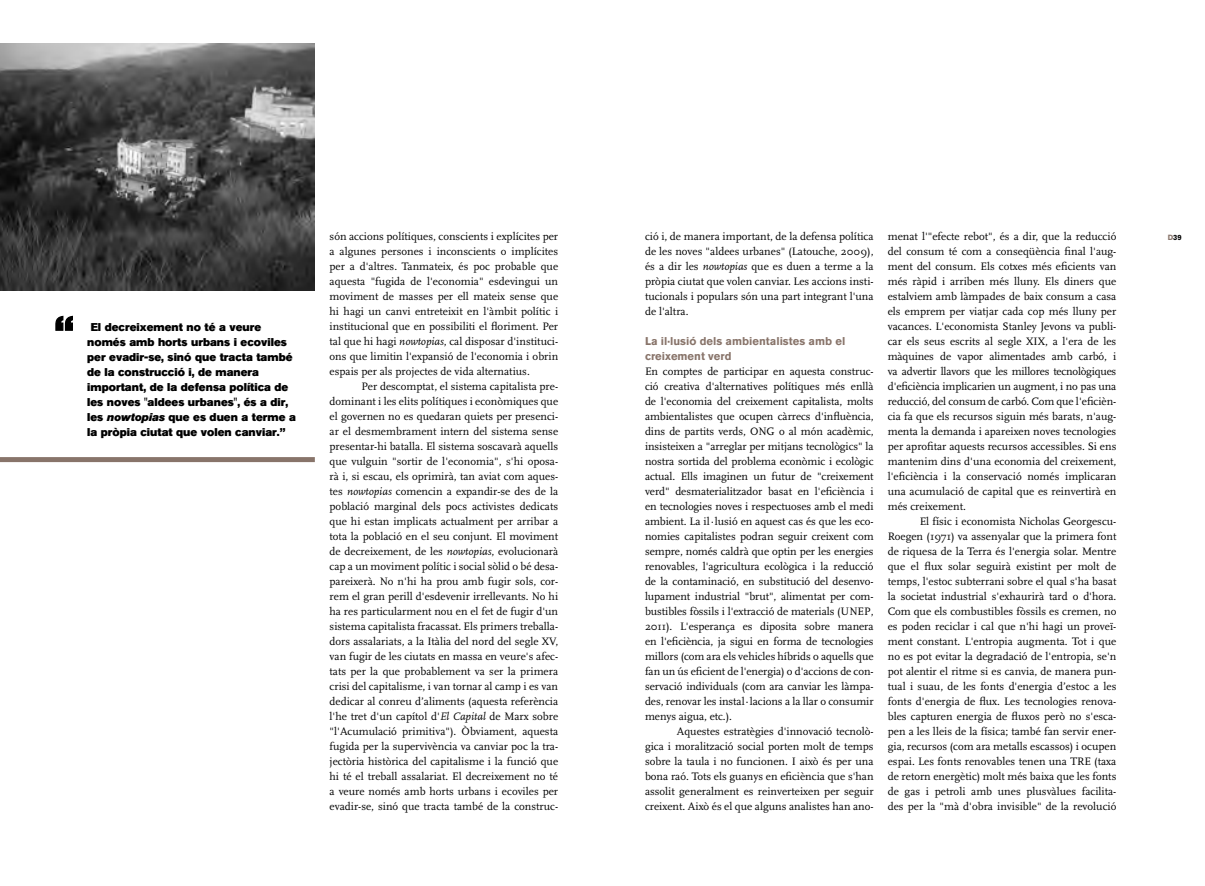
<style>
.page{position:relative;width:1205px;height:886px;background:#fff}
.page>*{position:absolute;margin:0;border:0;box-sizing:border-box;transform-origin:0 0}
.t1{font:11.25px/15px "Scala";color:#000;text-align:justify}
.t2{font:11.25px/15px "Akzidenz Grotesk BQ Super";color:#000}
.t3{font:700 11.25px/15px "Akzidenz Grotesk BQ";color:#88746a}
.t4{font:700 7.5px "Akzidenz Grotesk BQ";color:#000}
.s1{font-style:italic}
.s2{color:#88746a}
</style>
<div class="page">
<div style="left:0;top:457px;width:315px;height:5px;background:#88746a"></div>
<svg style="left:55px;top:315px;width:18px;height:16px"></svg>
<img style="left:0;top:43px;width:315px;height:247px">
<p class="t2" style="left:87px;top:319px;width:210px;text-indent:4px">El decreixement no té a veure només amb horts urbans i ecoviles per evadir-se, sinó que tracta també de la construcció i, de manera important, de la defensa política de les noves "aldees urbanes", és a dir, les <span class="s1">nowtopias</span> que es duen a terme a la pròpia ciutat que volen canviar.”</p>
<p class="t1" style="left:888px;top:229px;width:230px">menat l'"efecte rebot", és a dir, que la reducció del consum té com a conseqüència final l'aug&shy;ment del consum. Els cotxes més eficients van més ràpid i arriben més lluny. Els diners que estalviem amb làmpades de baix consum a casa els emprem per viatjar cada cop més lluny per vacances. L'economista Stanley Jevons va publi&shy;car els seus escrits al segle XIX, a l'era de les màquines de vapor alimentades amb carbó, i va advertir llavors que les millores tecnològiques d'eficiència implicarien un augment, i no pas una reducció, del consum de carbó. Com que l'eficièn&shy;cia fa que els recursos siguin més barats, n'aug&shy;menta la demanda i apareixen noves tecnologies per aprofitar aquests recursos accessibles. Si ens mantenim dins d'una economia del creixement, l'eficiència i la conservació només implicaran una acumulació de capital que es reinvertirà en més creixement.</p>
<p class="t1" style="left:888px;top:514px;width:230px;text-indent:32px">El físic i economista Nicholas Georgescu-Roegen (1971) va assenyalar que la primera font de riquesa de la Terra és l'energia solar. Mentre que el flux solar seguirà existint per molt de temps, l'estoc subterrani sobre el qual s'ha basat la societat industrial s'exhaurirà tard o d'hora.<br>Com que els combustibles fòssils es cremen, no es poden reciclar i cal que n'hi hagi un proveï&shy;ment constant. L'entropia augmenta. Tot i que no es pot evitar la degradació de l'entropia, se'n pot alentir el ritme si es canvia, de manera pun&shy;tual i suau, de les fonts d'energia d’estoc a les fonts d'energia de flux. Les tecnologies renova&shy;bles capturen energia de fluxos però no s'esca&shy;pen a les lleis de la física; també fan servir ener&shy;gia, recursos (com ara metalls escassos) i ocupen espai. Les fonts renovables tenen una TRE (taxa de retorn energètic) molt més baixa que les fonts de gas i petroli amb unes plusvàlues facilita&shy;des per la "mà d'obra invisible" de la revolució</p>
<p class="t1" style="left:645px;top:229px;width:230px">ció i, de manera important, de la defensa política de les noves "aldees urbanes" (Latouche, 2009), és a dir les <span class="s1">nowtopias</span> que es duen a terme a la pròpia ciutat que volen canviar. Les accions insti&shy;tucionals i populars són una part integrant l'una de l'altra.</p>
<p class="t3" style="left:645px;top:333px;width:202px">La il·lusió dels ambientalistes amb el creixement verd</p>
<p class="t1" style="left:645px;top:364px;width:230px">En comptes de participar en aquesta construc&shy;ció creativa d'alternatives polítiques més enllà de l'economia del creixement capitalista, molts ambientalistes que ocupen càrrecs d'influència, dins de partits verds, ONG o al món acadèmic, insisteixen a "arreglar per mitjans tecnològics" la nostra sortida del problema econòmic i ecològic actual. Ells imaginen un futur de "creixement verd" desmaterialitzador basat en l'eficiència i en tecnologies noves i respectuoses amb el medi ambient. La il·lusió en aquest cas és que les eco&shy;nomies capitalistes podran seguir creixent com sempre, només caldrà que optin per les energies renovables, l'agricultura ecològica i la reducció de la contaminació, en substitució del desenvo&shy;lupament industrial "brut", alimentat per com&shy;bustibles fòssils i l'extracció de materials (UNEP, 2011). L'esperança es diposita sobre manera en l'eficiència, ja sigui en forma de tecnologies millors (com ara els vehicles híbrids o aquells que fan un ús eficient de l'energia) o d'accions de con&shy;servació individuals (com ara canviar les làmpa&shy;des, renovar les instal·lacions a la llar o consumir menys aigua, etc.).</p>
<p class="t1" style="left:645px;top:724px;width:230px;text-indent:32px">Aquestes estratègies d'innovació tecnolò&shy;gica i moralització social porten molt de temps sobre la taula i no funcionen. I això és per una bona raó. Tots els guanys en eficiència que s'han assolit generalment es reinverteixen per seguir creixent. Això és el que alguns analistes han ano-</p>
<p class="t1" style="left:330px;top:229px;width:230px">són accions polítiques, conscients i explícites per</p>
<p class="t4" style="left:1167px;top:233px;width:16px"><span class="s2">D</span>39</p>
<p class="t1" style="left:330px;top:244px;width:230px">a algunes persones i inconscients o implícites per a d'altres. Tanmateix, és poc probable que aquesta "fugida de l'economia" esdevingui un moviment de masses per ell mateix sense que hi hagi un canvi entreteixit en l'àmbit polític i institucional que en possibiliti el floriment. Per tal que hi hagi <span class="s1">nowtopias</span>, cal disposar d'instituci&shy;ons que limitin l'expansió de l'economia i obrin espais per als projectes de vida alternatius.</p>
<p class="t1" style="left:330px;top:379px;width:230px;text-indent:32px">Per descomptat, el sistema capitalista pre&shy;dominant i les elits polítiques i econòmiques que el governen no es quedaran quiets per presenci&shy;ar el desmembrament intern del sistema sense presentar-hi batalla. El sistema soscavarà aquells que vulguin "sortir de l'economia", s'hi oposa&shy;rà i, si escau, els oprimirà, tan aviat com aques&shy;tes <span class="s1">nowtopias</span> comencin a expandir-se des de la població marginal dels pocs activistes dedicats que hi estan implicats actualment per arribar a tota la població en el seu conjunt. El moviment de decreixement, de les <span class="s1">nowtopias</span>, evolucionarà cap a un moviment polític i social sòlid o bé desa&shy;pareixerà. No n'hi ha prou amb fugir sols, cor&shy;rem el gran perill d'esdevenir irrellevants. No hi ha res particularment nou en el fet de fugir d'un sistema capitalista fracassat. Els primers treballa&shy;dors assalariats, a la Itàlia del nord del segle XV, van fugir de les ciutats en massa en veure's afec&shy;tats per la que probablement va ser la primera crisi del capitalisme, i van tornar al camp i es van dedicar al conreu d’aliments (aquesta referència l'he tret d'un capítol d'<span class="s1">El Capital</span> de Marx sobre "l'Acumulació primitiva"). Òbviament, aquesta fugida per la supervivència va canviar poc la tra&shy;jectòria històrica del capitalisme i la funció que hi té el treball assalariat. El decreixement no té a veure només amb horts urbans i ecoviles per evadir-se, sinó que tracta també de la construc-</p>
</div>
